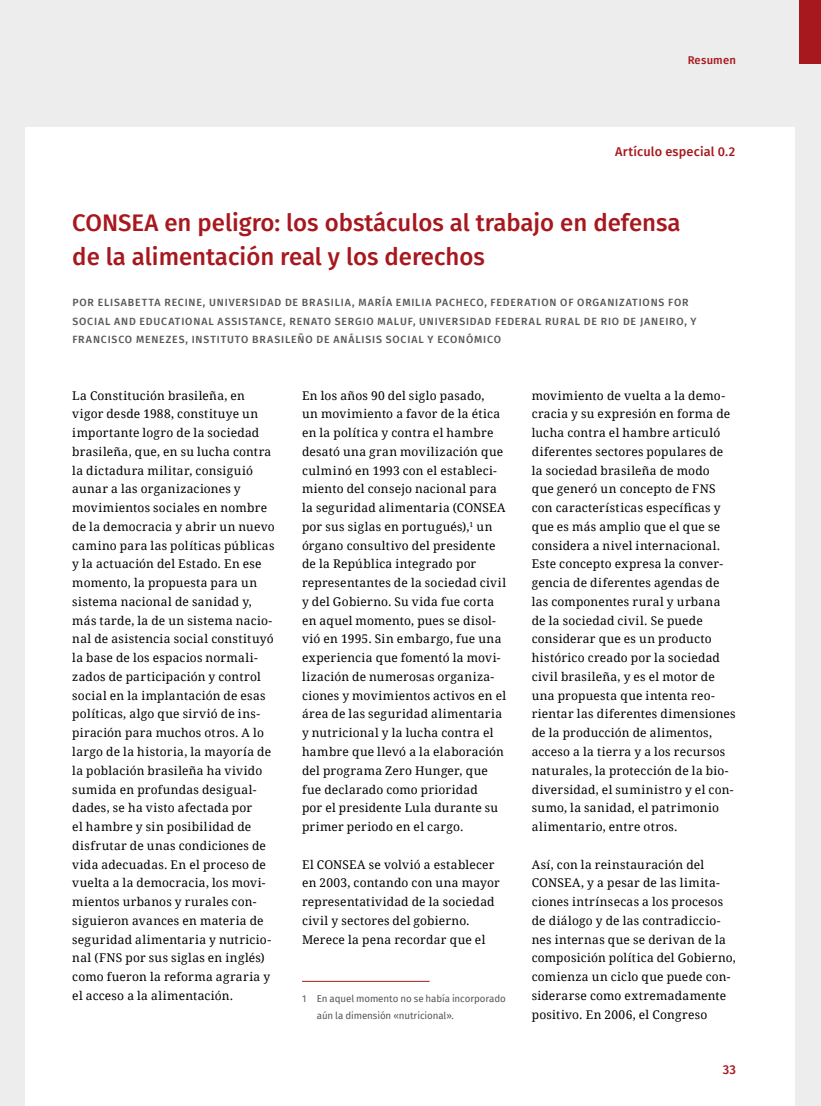
<style>
.page{position:relative;width:821px;height:1106px;background:#ededed}
.page>*{position:absolute;margin:0;border:0;box-sizing:border-box;transform-origin:0 0}
.t1{font:500 24px/34.5px "Fira Sans";color:#a7181e}
.t2{font:500 12.75px "Fira Sans";letter-spacing:.015em;color:#a7181e}
.t3{font:12px/18.8px "Droid Serif";letter-spacing:.02em;color:#000}
.t4{font:500 11.25px "Fira Sans";letter-spacing:.015em;color:#a7181e}
.t5{font:500 10.5px/18.8px "Fira Sans";letter-spacing:.08em;color:#575756}
.t6{font:9.75px/16.5px "Fira Sans";letter-spacing:-.01em;color:#575756}
</style>
<div class="page">
<div style="left:799px;top:0;width:22px;height:64px;background:#a7181e"></div>
<div style="left:26px;top:128px;width:769px;height:978px;background:#fff"></div>
<hr style="left:302px;top:981px;width:127px;height:1px;background:#a7181e">
<p class="t4" style="left:687px;top:51px;width:50px">Resumen</p>
<p class="t2" style="left:615px;top:141px;width:122px">Artículo especial 0.2</p>
<h1 class="t1" style="left:72px;top:204px;width:609px">CONSEA en peligro: los obstáculos al trabajo en defensa de la alimentación real y los derechos</h1>
<p class="t5" style="left:72px;top:292px;width:625px">POR ELISABETTA RECINE, UNIVERSIDAD DE BRASILIA, MARÍA EMILIA PACHECO, FEDERATION OF ORGANIZATIONS FOR<br>SOCIAL AND EDUCATIONAL ASSISTANCE, RENATO SERGIO MALUF, UNIVERSIDAD FEDERAL RURAL DE RIO DE JANEIRO, Y<br>FRANCISCO MENEZES, INSTITUTO BRASILEÑO DE ANÁLISIS SOCIAL Y ECONÓMICO</p>
<p class="t3" style="left:72px;top:385px;width:204px">La Constitución brasileña, en vigor desde 1988, constituye un importante logro de la sociedad brasileña, que, en su lucha contra la dictadura militar, consiguió aunar a las organizaciones y movimientos sociales en nombre de la democracia y abrir un nuevo camino para las políticas públicas y la actuación del Estado. En ese momento, la propuesta para un sistema nacional de sanidad y, más tarde, la de un sistema nacio&shy;nal de asistencia social constituyó la base de los espacios normali&shy;zados de participación y control social en la implantación de esas políticas, algo que sirvió de ins&shy;piración para muchos otros. A lo largo de la historia, la mayoría de la población brasileña ha vivido sumida en profundas desigual&shy;dades, se ha visto afectada por<br>el hambre y sin posibilidad de disfrutar de unas condiciones de vida adecuadas. En el proceso de vuelta a la democracia, los movi&shy;mientos urbanos y rurales con&shy;siguieron avances en materia de seguridad alimentaria y nutricio&shy;nal (FNS por sus siglas en inglés) como fueron la reforma agraria y el acceso a la alimentación.</p>
<p class="t3" style="left:302px;top:385px;width:206px">En los años 90 del siglo pasado,<br>un movimiento a favor de la ética en la política y contra el hambre desató una gran movilización que culminó en 1993 con el estableci&shy;miento del consejo nacional para la seguridad alimentaria (CONSEA por sus siglas en portugués),<sup>1</sup> un órgano consultivo del presidente de la República integrado por representantes de la sociedad civil y del Gobierno. Su vida fue corta en aquel momento, pues se disol&shy;vió en 1995. Sin embargo, fue una experiencia que fomentó la movi&shy;lización de numerosas organiza&shy;ciones y movimientos activos en el área de las seguridad alimentaria y nutricional y la lucha contra el hambre que llevó a la elaboración del programa Zero Hunger, que fue declarado como prioridad<br>por el presidente Lula durante su primer periodo en el cargo.</p>
<p class="t3" style="left:302px;top:854px;width:199px">El CONSEA se volvió a establecer en 2003, contando con una mayor representatividad de la sociedad civil y sectores del gobierno.<br>Merece la pena recordar que el</p>
<p class="t6" style="left:317px;top:990px;width:190px;text-indent:-15px">1 En aquel momento no se había incorporado aún la dimensión «nutricional».</p>
<p class="t3" style="left:531px;top:385px;width:205px">movimiento de vuelta a la demo&shy;cracia y su expresión en forma de lucha contra el hambre articuló diferentes sectores populares de la sociedad brasileña de modo<br>que generó un concepto de FNS con características específicas y que es más amplio que el que se considera a nivel internacional.<br>Este concepto expresa la conver&shy;gencia de diferentes agendas de las componentes rural y urbana de la sociedad civil. Se puede considerar que es un producto histórico creado por la sociedad civil brasileña, y es el motor de una propuesta que intenta reo&shy;rientar las diferentes dimensiones de la producción de alimentos, acceso a la tierra y a los recursos naturales, la protección de la bio&shy;diversidad, el suministro y el con&shy;sumo, la sanidad, el patrimonio alimentario, entre otros.</p>
<p class="t3" style="left:531px;top:854px;width:206px">Así, con la reinstauración del<br>CONSEA, y a pesar de las limita&shy;ciones intrínsecas a los procesos de diálogo y de las contradiccio&shy;nes internas que se derivan de la composición política del Gobierno, comienza un ciclo que puede con&shy;siderarse como extremadamente positivo. En 2006, el Congreso</p>
<p class="t2" style="left:723px;top:1059px;width:15px">33</p>
</div>
